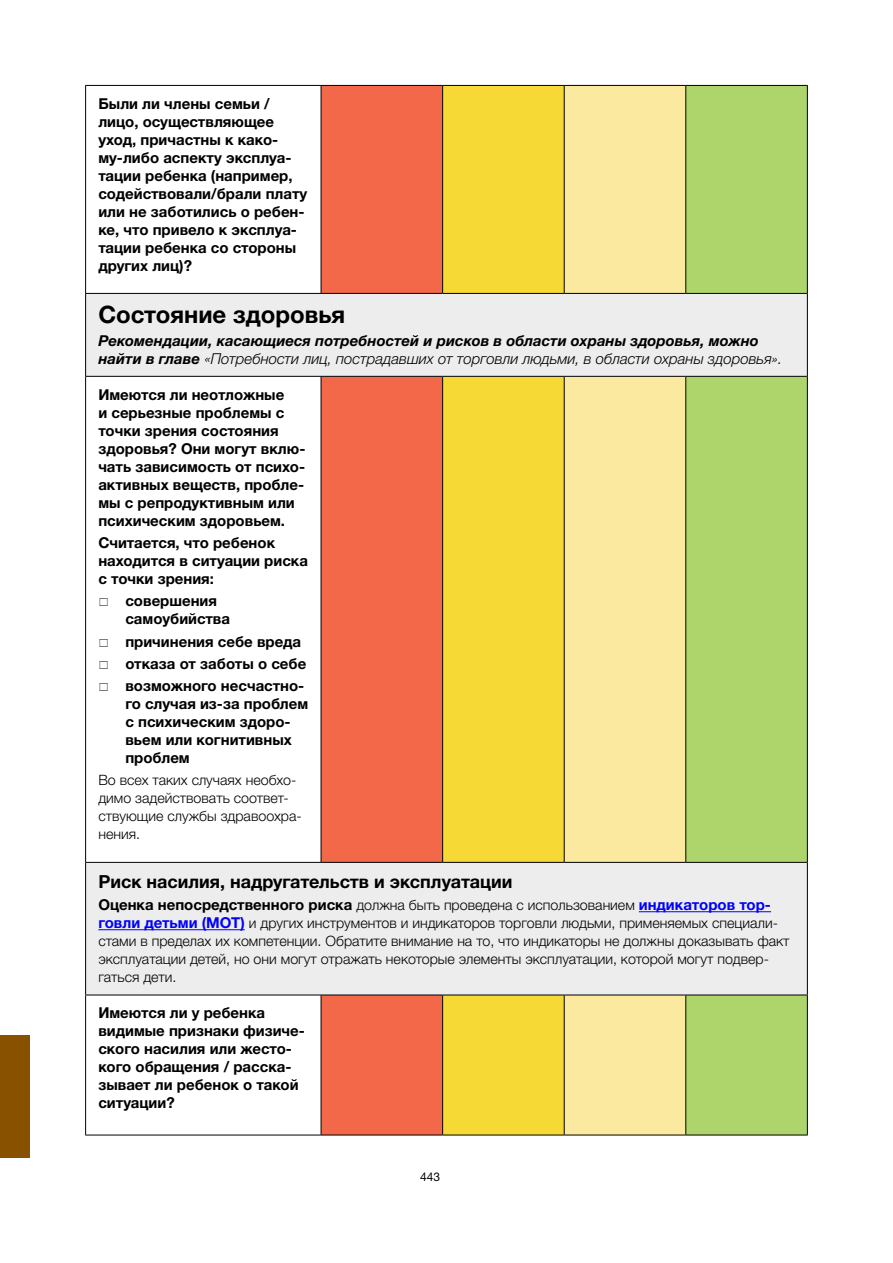
<style>
.page{position:relative;width:893px;height:1263px;background:#fff}
.page>*{position:absolute;margin:0;border:0;box-sizing:border-box;transform-origin:0 0}
.t1{font:700 24px "Helvetica Neue LTW1 G";color:#000}
.t2{font:700 18px "Helvetica Neue LTW1 G";color:#000}
.t3{font:700 15px/18px "Helvetica Neue LTW1 G";color:#000}
.t4{font:italic 700 15px/18px "Helvetica Neue LTW1 G";color:#000}
.t5{font:300 14.25px/18px "Helvetica Neue LTW1 G";color:#000}
.t6{font:12px "Helvetica Neue LTW1 G";color:#000}
.s1{font-weight:300}
.s2{font-weight:700;font-size:15px}
.s3{font-weight:700;font-size:15px;color:#00f}
</style>
<div class="page">
<div style="left:0;top:1035px;width:30px;height:123px;background:#885100"></div>
<div style="left:322px;top:86px;width:120px;height:1049px;background:#f26849"></div>
<div style="left:443px;top:86px;width:121px;height:1049px;background:#f6d935"></div>
<div style="left:565px;top:86px;width:120px;height:1049px;background:#fae99f"></div>
<div style="left:686px;top:86px;width:121px;height:1049px;background:#aed46c"></div>
<svg style="left:86px;top:294px;width:721px;height:701px;background:#e6d098"></svg>
<div style="left:86px;top:376px;width:235px;height:486px;background:#fff"></div>
<hr style="left:85px;top:85px;width:236px;height:1px;background:#000">
<hr style="left:85px;top:86px;width:1px;height:207px;background:#000">
<hr style="left:321px;top:85px;width:122px;height:1px;background:#000">
<hr style="left:321px;top:86px;width:1px;height:207px;background:#000">
<hr style="left:443px;top:85px;width:121px;height:1px;background:#000">
<hr style="left:442px;top:86px;width:1px;height:207px;background:#000">
<hr style="left:564px;top:85px;width:122px;height:1px;background:#000">
<hr style="left:564px;top:86px;width:1px;height:207px;background:#000">
<hr style="left:686px;top:85px;width:122px;height:1px;background:#000">
<hr style="left:685px;top:86px;width:1px;height:207px;background:#000">
<hr style="left:807px;top:86px;width:1px;height:207px;background:#000">
<hr style="left:85px;top:293px;width:236px;height:1px;background:#000">
<hr style="left:85px;top:294px;width:1px;height:82px;background:#000">
<hr style="left:321px;top:293px;width:122px;height:1px;background:#000">
<hr style="left:443px;top:293px;width:121px;height:1px;background:#000">
<hr style="left:564px;top:293px;width:122px;height:1px;background:#000">
<hr style="left:686px;top:293px;width:122px;height:1px;background:#000">
<hr style="left:807px;top:294px;width:1px;height:82px;background:#000">
<hr style="left:85px;top:376px;width:236px;height:1px;background:#000">
<hr style="left:85px;top:377px;width:1px;height:485px;background:#000">
<hr style="left:321px;top:376px;width:122px;height:1px;background:#000">
<hr style="left:321px;top:377px;width:1px;height:485px;background:#000">
<hr style="left:443px;top:376px;width:121px;height:1px;background:#000">
<hr style="left:442px;top:377px;width:1px;height:485px;background:#000">
<hr style="left:564px;top:376px;width:122px;height:1px;background:#000">
<hr style="left:564px;top:377px;width:1px;height:485px;background:#000">
<hr style="left:686px;top:376px;width:122px;height:1px;background:#000">
<hr style="left:685px;top:377px;width:1px;height:485px;background:#000">
<hr style="left:807px;top:377px;width:1px;height:485px;background:#000">
<hr style="left:85px;top:862px;width:236px;height:1px;background:#000">
<hr style="left:85px;top:863px;width:1px;height:132px;background:#000">
<hr style="left:321px;top:862px;width:122px;height:1px;background:#000">
<hr style="left:443px;top:862px;width:121px;height:1px;background:#000">
<hr style="left:564px;top:862px;width:122px;height:1px;background:#000">
<hr style="left:686px;top:862px;width:122px;height:1px;background:#000">
<hr style="left:807px;top:863px;width:1px;height:132px;background:#000">
<hr style="left:85px;top:995px;width:236px;height:1px;background:#000">
<hr style="left:85px;top:995px;width:1px;height:140px;background:#000">
<hr style="left:321px;top:995px;width:122px;height:1px;background:#000">
<hr style="left:321px;top:995px;width:1px;height:140px;background:#000">
<hr style="left:443px;top:995px;width:121px;height:1px;background:#000">
<hr style="left:442px;top:995px;width:1px;height:140px;background:#000">
<hr style="left:564px;top:995px;width:122px;height:1px;background:#000">
<hr style="left:564px;top:995px;width:1px;height:140px;background:#000">
<hr style="left:686px;top:995px;width:122px;height:1px;background:#000">
<hr style="left:685px;top:995px;width:1px;height:140px;background:#000">
<hr style="left:807px;top:995px;width:1px;height:140px;background:#000">
<hr style="left:85px;top:1135px;width:236px;height:1px;background:#000">
<hr style="left:321px;top:1135px;width:122px;height:1px;background:#000">
<hr style="left:443px;top:1135px;width:121px;height:1px;background:#000">
<hr style="left:564px;top:1135px;width:122px;height:1px;background:#000">
<hr style="left:686px;top:1135px;width:122px;height:1px;background:#000">
<hr style="left:639px;top:911px;width:132px;height:1px;background:#00f">
<hr style="left:98px;top:929px;width:147px;height:1px;background:#00f">
<p class="t3" style="left:98px;top:94px;width:210px">Были ли члены семьи / лицо, осуществляющее уход, причастны к како&shy;му-либо аспекту эксплуа&shy;тации ребенка (например, содействовали/брали плату или не заботились о ребен&shy;ке, что привело к эксплуа&shy;тации ребенка со стороны других лиц)?</p>
<h1 class="t1" style="left:98px;top:300px;width:248px">Состояние здоровья</h1>
<p class="t4" style="left:98px;top:331px;width:686px">Рекомендации, касающиеся потребностей и рисков в области охраны здоровья, можно найти в главе <span class="s1">«Потребности лиц, пострадавших от торговли людьми, в области охраны здоровья».</span></p>
<p class="t3" style="left:98px;top:385px;width:209px">Имеются ли неотложные<br>и серьезные проблемы с точки зрения состояния здоровья? Они могут вклю&shy;чать зависимость от психо&shy;активных веществ, пробле&shy;мы с репродуктивным или психическим здоровьем.</p>
<p class="t3" style="left:98px;top:534px;width:211px">Считается, что ребенок находится в ситуации риска с точки зрения:</p>
<p class="t3" style="left:125px;top:592px;width:106px">совершения самоубийства</p>
<p class="t3" style="left:125px;top:630px;width:182px;line-height:22.2px">причинения себе вреда отказа от заботы о себе возможного несчастно-</p>
<p class="t3" style="left:125px;top:695px;width:184px">го случая из-за проблем с психическим здоро&shy;вьем или когнитивных проблем</p>
<p class="t5" style="left:98px;top:771px;width:205px">Во всех таких случаях необхо&shy;димо задействовать соответ&shy;ствующие службы здравоохра&shy;нения.</p>
<p class="t2" style="left:98px;top:870px;width:415px">Риск насилия, надругательств и эксплуатации</p>
<p class="t5" style="left:98px;top:896px;width:693px"><span class="s2">Оценка непосредственного риска</span> должна быть проведена с использованием <span class="s3">индикаторов тор&shy;говли детьми (МОТ)</span> и других инструментов и индикаторов торговли людьми, применяемых специали&shy;стами в пределах их компетенции. Обратите внимание на то, что индикаторы не должны доказывать факт эксплуатации детей, но они могут отражать некоторые элементы эксплуатации, которой могут подвер&shy;гаться дети.</p>
<p class="t3" style="left:98px;top:1004px;width:208px">Имеются ли у ребенка видимые признаки физиче&shy;ского насилия или жесто&shy;кого обращения / расска&shy;зывает ли ребенок о такой ситуации?</p>
<p class="t6" style="left:420px;top:1169px;width:22px">443</p>
</div>
